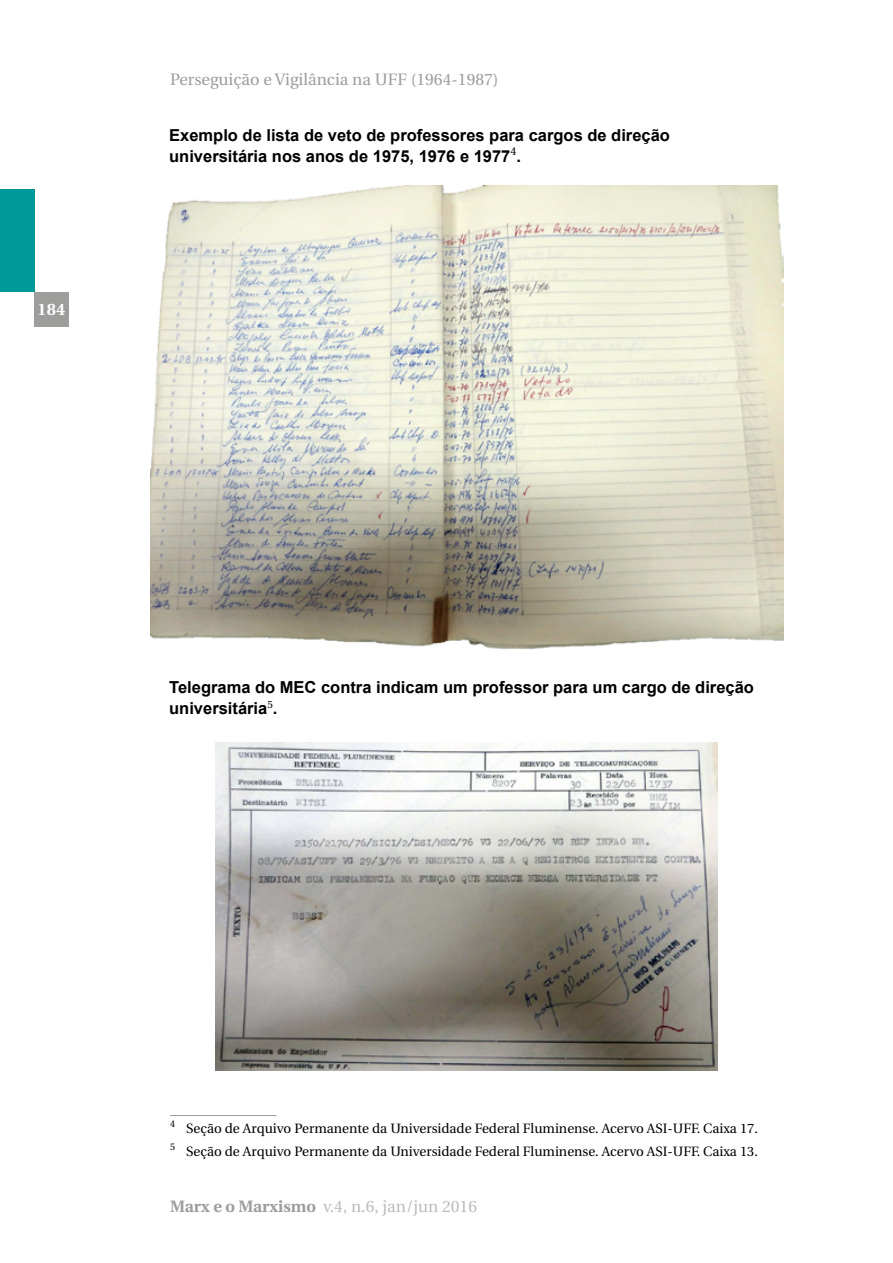
<style>
.page{position:relative;width:893px;height:1263px;background:#fff}
.page>*{position:absolute;margin:0;border:0;box-sizing:border-box;transform-origin:0 0}
.t1{font:700 16.5px/21px "Arial";color:#000}
.t2{font:16.5px "Utopia";color:#9d9d9c}
.t3{font:16.5px "Utopia";color:#bcbcbc}
.t4{font:700 16.5px "Utopia";color:#fff}
.t5{font:13.5px/23px "Utopia";color:#000}
.s1{font-weight:700;color:#9d9d9c}
</style>
<div class="page">
<div style="left:0;top:190px;width:34px;height:102px;background:#099"></div>
<div style="left:34px;top:292px;width:34px;height:34px;background:#9d9d9c"></div>
<img style="left:150px;top:185px;width:633px;height:465px">
<img style="left:216px;top:742px;width:502px;height:329px">
<hr style="left:170px;top:1115px;width:106px;height:1px;background:#9d9d9c">
<p class="t4" style="left:38px;top:300px;width:29px">184</p>
<p class="t2" style="left:170px;top:71px;width:330px">Perseguição e Vigilância na UFF (1964-1987)</p>
<p class="t1" style="left:169px;top:125px;width:502px">Exemplo de lista de veto de professores para cargos de direção universitária nos anos de 1975, 1976 e 1977<sup>4</sup>.</p>
<p class="t1" style="left:169px;top:677px;width:586px">Telegrama do MEC contra indicam um professor para um cargo de direção universitária<sup>5</sup>.</p>
<p class="t5" style="left:170px;top:1117px;width:589px"><sup>4</sup> Seção de Arquivo Permanente da Universidade Federal Fluminense. Acervo ASI-UFF. Caixa 17.<br><sup>5</sup> Seção de Arquivo Permanente da Universidade Federal Fluminense. Acervo ASI-UFF. Caixa 13.</p>
<p class="t3" style="left:170px;top:1197px;width:308px"><span class="s1">Marx e o Marxismo</span> v.4, n.6, jan/jun 2016</p>
</div>
